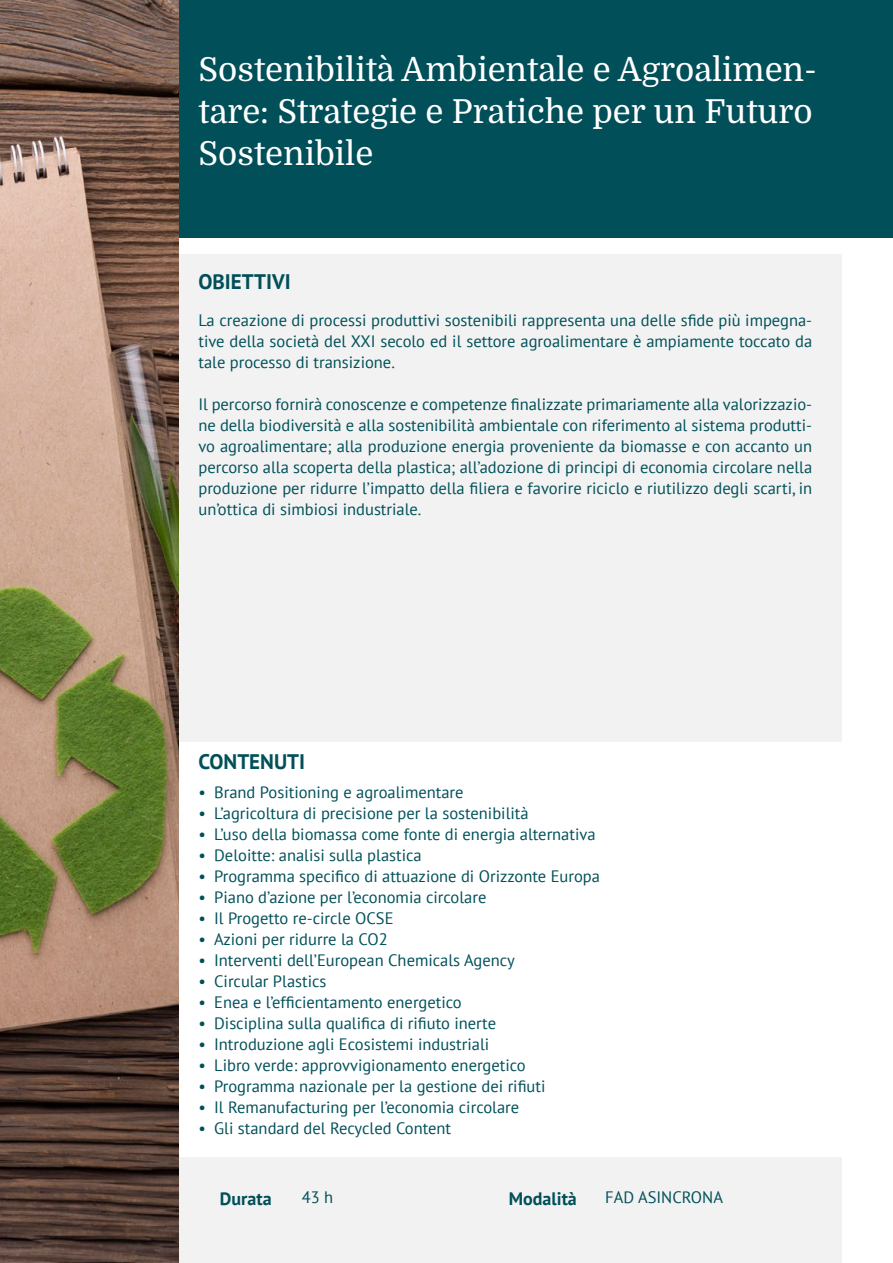
<style>
.page{position:relative;width:893px;height:1263px;background:#fff}
.page>*{position:absolute;margin:0;border:0;box-sizing:border-box;transform-origin:0 0}
.t1{font:33px/42px "Domine";color:#fff}
.t2{font:700 21px "PT Sans";color:#004f59}
.t3{font:700 18px "PT Sans";color:#004f59}
.t4{font:16.5px/21px "PT Sans";color:#005059;text-align:justify}
</style>
<div class="page">
<div style="left:123px;top:255px;width:719px;height:487px;background:#f2f2f2"></div>
<div style="left:123px;top:1158px;width:719px;height:105px;background:#f2f2f2"></div>
<div style="left:179px;top:0;width:714px;height:238px;background:#004f59"></div>
<img style="left:0;top:0;width:179px;height:1263px">
<h1 class="t1" style="left:198px;top:49px;width:620px">Sostenibilità Ambientale e Agroalimen&shy;tare: Strategie e Pratiche per un Futuro<br>Sostenibile</h1>
<p class="t2" style="left:198px;top:267px;width:94px">OBIETTIVI</p>
<p class="t4" style="left:198px;top:309px;width:615px">La creazione di processi produttivi sostenibili rappresenta una delle sfide più impegna&shy;tive della società del XXI secolo ed il settore agroalimentare è ampiamente toccato da tale processo di transizione.</p>
<p class="t4" style="left:198px;top:393px;width:615px">Il percorso fornirà conoscenze e competenze finalizzate primariamente alla valorizzazio&shy;ne della biodiversità e alla sostenibilità ambientale con riferimento al sistema produtti&shy;vo agroalimentare; alla produzione energia proveniente da biomasse e con accanto un percorso alla scoperta della plastica; all’adozione di principi di economia circolare nella produzione per ridurre l’impatto della filiera e favorire riciclo e riutilizzo degli scarti, in un’ottica di simbiosi industriale.</p>
<p class="t2" style="left:198px;top:747px;width:108px">CONTENUTI</p>
<p class="t4" style="left:198px;top:781px;width:267px">• Brand Positioning e agroalimentare</p>
<p class="t4" style="left:198px;top:802px;width:332px">• L’agricoltura di precisione per la sostenibilità</p>
<p class="t4" style="left:198px;top:823px;width:399px">• L’uso della biomassa come fonte di energia alternativa</p>
<p class="t4" style="left:198px;top:844px;width:225px">• Deloitte: analisi sulla plastica</p>
<p class="t4" style="left:198px;top:865px;width:403px">• Programma specifico di attuazione di Orizzonte Europa</p>
<p class="t4" style="left:198px;top:886px;width:289px">• Piano d’azione per l’economia circolare</p>
<p class="t4" style="left:198px;top:907px;width:197px">• Il Progetto re-circle OCSE</p>
<p class="t4" style="left:198px;top:928px;width:191px">• Azioni per ridurre la CO2</p>
<p class="t4" style="left:198px;top:949px;width:318px">• Interventi dell’European Chemicals Agency</p>
<p class="t4" style="left:198px;top:970px;width:130px">• Circular Plastics</p>
<p class="t4" style="left:198px;top:991px;width:265px">• Enea e l’efficientamento energetico</p>
<p class="t4" style="left:198px;top:1012px;width:299px">• Disciplina sulla qualifica di rifiuto inerte</p>
<p class="t4" style="left:198px;top:1033px;width:292px">• Introduzione agli Ecosistemi industriali</p>
<p class="t4" style="left:198px;top:1054px;width:329px">• Libro verde: approvvigionamento energetico</p>
<p class="t4" style="left:198px;top:1075px;width:349px">• Programma nazionale per la gestione dei rifiuti</p>
<p class="t4" style="left:198px;top:1096px;width:322px">• Il Remanufacturing per l’economia circolare</p>
<p class="t4" style="left:198px;top:1117px;width:254px">• Gli standard del Recycled Content</p>
<p class="t3" style="left:220px;top:1186px;width:53px">Durata</p>
<p class="t3" style="left:509px;top:1186px;width:70px">Modalità</p>
<p class="t4" style="left:302px;top:1187px;width:33px">43 h</p>
<p class="t4" style="left:605px;top:1187px;width:119px">FAD ASINCRONA</p>
</div>
